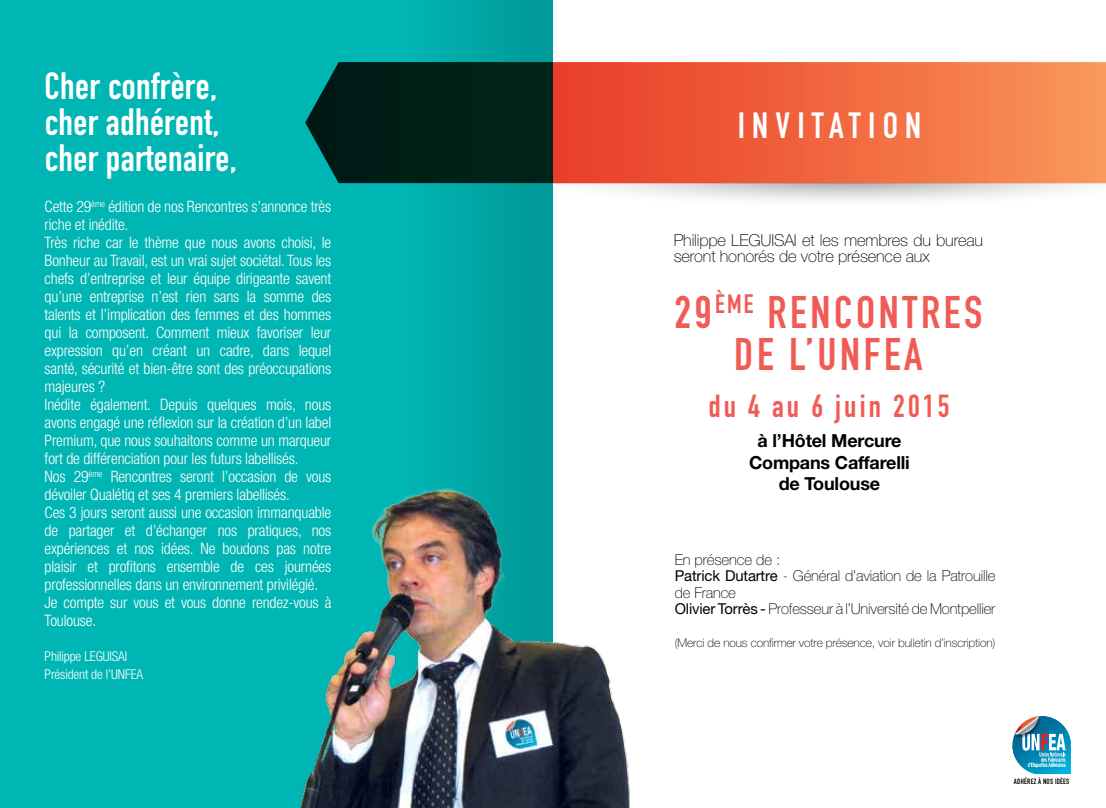
<style>
.page{position:relative;width:1106px;height:808px;background:#fff}
.page>*{position:absolute;margin:0;border:0;box-sizing:border-box;transform-origin:0 0}
.t1{font:45px/42px "DIN Engschrift Alternate";letter-spacing:.08em;color:#f15b55;text-align:center}
.t2{font:37.5px/36px "DIN Engschrift";letter-spacing:.01em;color:#fff}
.t3{font:36px "DIN Engschrift Alternate";letter-spacing:.2em;color:#fff}
.t4{font:31.5px "DIN Engschrift";letter-spacing:.1em;color:#f15b55}
.t5{font:700 18px/21.6px "Helvetica Neue";letter-spacing:-.01em;color:#000;text-align:center}
.t6{font:100 16.5px/16.5px "Helvetica Neue";letter-spacing:-.01em;color:#000}
.t7{font:300 condensed 15.75px/18px "Helvetica Neue";letter-spacing:-.01em;color:#fff}
.t8{font:100 15px/16.5px "Helvetica Neue";letter-spacing:-.01em;color:#000}
.t9{font:300 condensed 13.5px/18px "Helvetica Neue";letter-spacing:-.01em;color:#fff}
.t10{font:100 12px "Helvetica Neue";letter-spacing:-.01em;color:#000}
.t11{font:7.5px "DIN Engschrift";letter-spacing:.03em;color:#000}
.s1{font-weight:400}
</style>
<div class="page">
<div style="left:0;top:0;width:553px;height:808px;background:#00b6b5"></div>
<div style="left:399px;top:0;width:154px;height:808px;background:linear-gradient(to right,#00b6b5,#009796)"></div>
<img style="left:299px;top:467px;width:331px;height:341px">
<svg style="left:305px;top:62px;width:801px;height:121px"></svg>
<svg style="left:553px;top:183px;width:553px;height:18px"></svg>
<svg style="left:1012px;top:716px;width:58px;height:58px"></svg>
<h2 class="t2" style="left:45px;top:69px;width:194px">Cher confrère, cher adhérent, cher partenaire,</h2>
<p class="t7" style="left:45px;top:197px;width:288px">Cette 29<sup>ème</sup> édition de nos Rencontres s’annonce très riche et inédite.<br>Très riche car le thème que nous avons choisi, le Bonheur au Travail, est un vrai sujet sociétal. Tous les chefs d’entreprise et leur équipe dirigeante savent qu’une entreprise n’est rien sans la somme des talents et l’implication des femmes et des hommes qui la composent. Comment mieux favoriser leur expression qu’en créant un cadre, dans lequel santé, sécurité et bien-être sont des préoccupations majeures ?<br>Inédite également. Depuis quelques mois, nous avons engagé une réflexion sur la création d’un label Premium, que nous souhaitons comme un marqueur fort de différenciation pour les futurs labellisés.<br>Nos 29<sup>ème</sup> Rencontres seront l’occasion de vous dévoiler Qualétiq et ses 4 premiers labellisés.<br>Ces 3 jours seront aussi une occasion immanquable de partager et d’échanger nos pratiques, nos expériences et nos idées. Ne boudons pas notre plaisir et profitons ensemble de ces journées professionnelles dans un environnement privilégié.<br>Je compte sur vous et vous donne rendez-vous à Toulouse.</p>
<p class="t9" style="left:45px;top:647px;width:100px">Philippe LEGUISAI<br>Président de l’UNFEA</p>
<h3 class="t3" style="left:737px;top:104px;width:185px">INVITATION</h3>
<p class="t6" style="left:673px;top:231px;width:311px">Philippe LEGUISAI et les membres du bureau seront honorés de votre présence aux</p>
<h1 class="t1" style="left:674px;top:291px;width:309px">29<sup>ÈME</sup> RENCONTRES<br>DE L’UNFEA</h1>
<h3 class="t4" style="left:708px;top:388px;width:242px">du 4 au 6 juin 2015</h3>
<p class="t5" style="left:749px;top:429px;width:162px">à l’Hôtel Mercure<br>Compans Caffarelli de Toulouse</p>
<p class="t8" style="left:674px;top:551px;width:322px">En présence de :<br><span class="s1">Patrick Dutartre</span> - Général d’aviation de la Patrouille de France<br><span class="s1">Olivier Torrès -</span> Professeur à l’Université de Montpellier</p>
<p class="t10" style="left:674px;top:636px;width:322px">(Merci de nous confirmer votre présence, voir bulletin d’inscription)</p>
<p class="t11" style="left:1014px;top:777px;width:57px">ADHÉREZ À NOS IDÉES</p>
</div>
